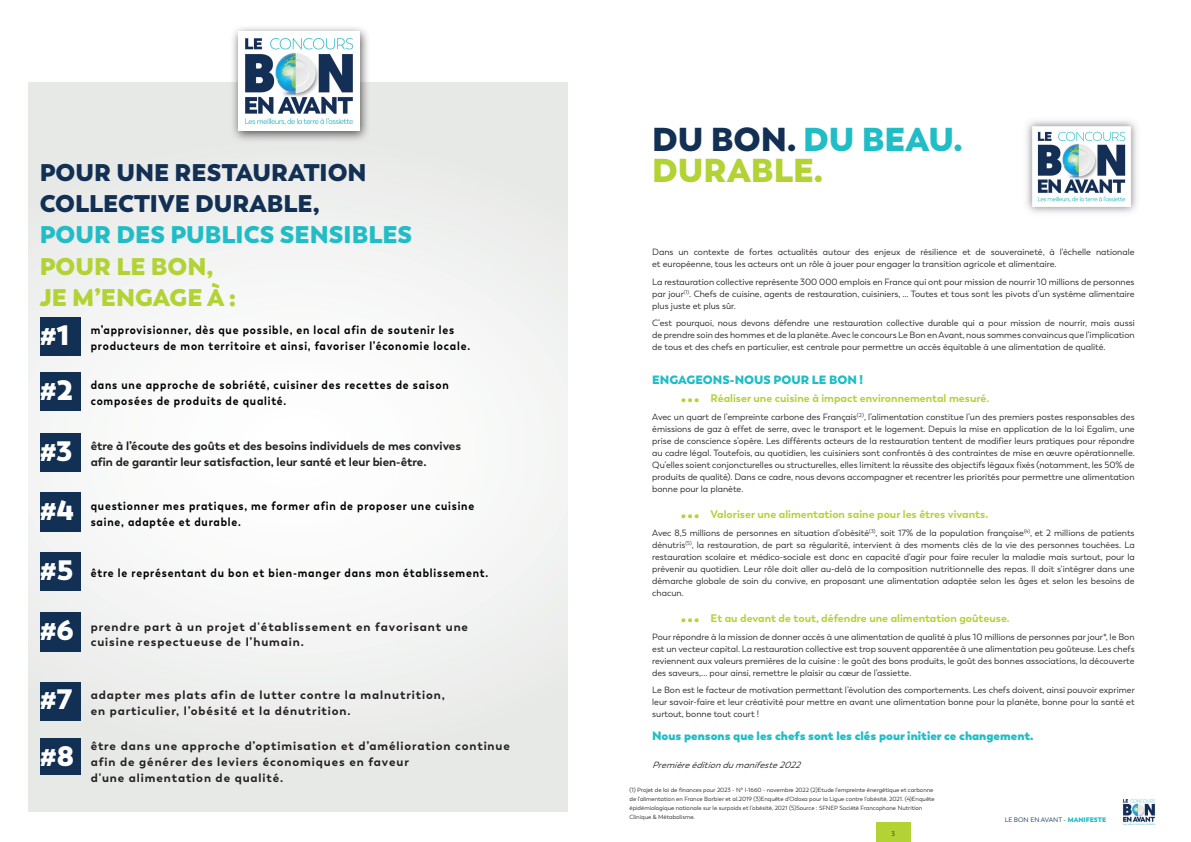
<style>
.page{position:relative;width:1191px;height:842px;background:#fff}
.page>*{position:absolute;margin:0;border:0;box-sizing:border-box;transform-origin:0 0}
.t1{font:800 33px "Trenda";color:#21bdc6}
.t2{font:800 33px "Trenda";color:#b3d234}
.t3{font:800 24px "Trenda";color:#122f54}
.t4{font:800 24px "Trenda";color:#21bdc6}
.t5{font:800 24px "Trenda";color:#b3d234}
.t6{font:800 24px "Trenda";color:#fff}
.t7{font:700 12px/16px "Trenda";letter-spacing:.075em;color:#000;scale:.9 1}
.t8{font:700 12px/16px "Trenda";letter-spacing:.075em;color:#231f20}
.t9{font:700 12px/16px "Trenda";color:#231f20}
.Titre_2{font:800 12px "Trenda";color:#21bdc6}
.Paragraphe_simple{font:700 11px "Trenda";color:#b3d234}
.Paragraphe_simple-2{font:9px/12px "Trenda";color:#231f20;text-align:justify}
.t10{font:italic 9px "Trenda";color:#231f20}
.t11{font:6.5px "Trenda";color:#122f54}
.t12{font:6px/9px "Trenda";color:#231f20}
.s1{color:#122f54}
.s2{font-size:24px}
.s3{font-size:28px}
.s4{font-weight:800;color:#21bdc6}
</style>
<div class="page">
<div style="left:876px;top:822px;width:34px;height:20px;background:#b3d234"></div>
<img style="left:1123px;top:799px;width:32px;height:26px">
<img style="left:1026px;top:120px;width:111px;height:93px">
<img style="left:28px;top:82px;width:539px;height:730px">
<div style="left:40px;top:317px;width:40px;height:39px;background:#122f54"></div>
<div style="left:40px;top:372px;width:40px;height:39px;background:#122f54"></div>
<div style="left:40px;top:433px;width:40px;height:39px;background:#122f54"></div>
<div style="left:40px;top:492px;width:40px;height:40px;background:#122f54"></div>
<div style="left:40px;top:552px;width:40px;height:39px;background:#122f54"></div>
<div style="left:40px;top:613px;width:40px;height:39px;background:#122f54"></div>
<div style="left:40px;top:682px;width:40px;height:39px;background:#122f54"></div>
<div style="left:40px;top:738px;width:40px;height:37px;background:#122f54"></div>
<div style="left:230px;top:24px;width:140px;height:119px;background:#231f20;opacity:.75"></div>
<img style="left:238px;top:32px;width:121px;height:99px">
<p class="t1" style="left:652px;top:118px;width:312px"><span class="s1">DU BON.</span> DU BEAU.</p>
<p class="t3" style="left:40px;top:157px;width:328px">POUR UNE RESTAURATION</p>
<p class="t2" style="left:652px;top:149px;width:172px">DURABLE.</p>
<p class="t3" style="left:40px;top:188px;width:282px">COLLECTIVE DURABLE,</p>
<p class="t4" style="left:40px;top:219px;width:374px">POUR DES PUBLICS SENSIBLES</p>
<p class="t5" style="left:40px;top:251px;width:175px">POUR LE BON,</p>
<p class="t5" style="left:40px;top:282px;width:198px">JE M’ENGAGE À :</p>
<p class="t7" style="left:91px;top:322px;width:423px">m’approvisionner, dès que possible, en local afin de soutenir les producteurs de mon territoire et ainsi, favoriser l’économie locale.</p>
<p class="t7" style="left:91px;top:377px;width:399px">dans une approche de sobriété, cuisiner des recettes de saison composées de produits de qualité.</p>
<p class="t9" style="left:91px;top:438px;width:372px">être à l’écoute des goûts et des besoins individuels de mes convives afin de garantir leur satisfaction, leur santé et leur bien-être.</p>
<p class="t7" style="left:91px;top:498px;width:428px">questionner mes pratiques, me former afin de proposer une cuisine saine, adaptée et durable.</p>
<p class="t7" style="left:91px;top:565px;width:443px">être le représentant du bon et bien-manger dans mon établissement.</p>
<p class="Paragraphe_simple-2" style="left:652px;top:246px;width:484px">Dans un contexte de fortes actualités autour des enjeux de résilience et de souveraineté, à l'échelle nationale et européenne, tous les acteurs ont un rôle à jouer pour engager la transition agricole et alimentaire.</p>
<p class="Paragraphe_simple-2" style="left:652px;top:276px;width:484px">La restauration collective représente 300 000 emplois en France qui ont pour mission de nourrir 10 millions de personnes par jour<sup>(1)</sup>. Chefs de cuisine, agents de restauration, cuisiniers, … Toutes et tous sont les pivots d’un système alimentaire plus juste et plus sûr.</p>
<p class="Paragraphe_simple-2" style="left:652px;top:317px;width:484px">C’est pourquoi, nous devons défendre une restauration collective durable qui a pour mission de nourrir, mais aussi de prendre soin des hommes et de la planète. Avec le concours Le Bon en Avant, nous sommes convaincus que l’implication de tous et des chefs en particulier, est centrale pour permettre un accès équitable à une alimentation de qualité.</p>
<p class="Titre_2" style="left:652px;top:372px;width:212px">ENGAGEONS-NOUS POUR LE BON !</p>
<p class="Paragraphe_simple" style="left:680px;top:391px;width:310px"><span class="s2">…</span> Réaliser une cuisine à impact environnemental mesuré.</p>
<p class="Paragraphe_simple-2" style="left:652px;top:411px;width:484px">Avec un quart de l’empreinte carbone des Français<sup>(2)</sup>, l’alimentation constitue l’un des premiers postes responsables des émissions de gaz à effet de serre, avec le transport et le logement. Depuis la mise en application de la loi Egalim, une prise de conscience s’opère. Les différents acteurs de la restauration tentent de modifier leurs pratiques pour répondre au cadre légal. Toutefois, au quotidien, les cuisiniers sont confrontés à des contraintes de mise en œuvre opérationnelle.<br>Qu’elles soient conjoncturelles ou structurelles, elles limitent la réussite des objectifs légaux fixés (notamment, les 50% de produits de qualité). Dans ce cadre, nous devons accompagner et recentrer les priorités pour permettre une alimentation bonne pour la planète.</p>
<p class="Paragraphe_simple" style="left:680px;top:507px;width:309px"><span class="s2">…</span> Valoriser une alimentation saine pour les êtres vivants.</p>
<p class="Paragraphe_simple-2" style="left:652px;top:527px;width:484px">Avec 8,5 millions de personnes en situation d’obésité<sup>(3)</sup>, soit 17% de la population française<sup>(4)</sup>, et 2 millions de patients dénutris<sup>(5)</sup>, la restauration, de part sa régularité, intervient à des moments clés de la vie des personnes touchées. La restauration scolaire et médico-sociale est donc en capacité d'agir pour faire reculer la maladie mais surtout, pour la prévenir au quotidien. Leur rôle doit aller au-delà de la composition nutritionnelle des repas. Il doit s'intégrer dans une démarche globale de soin du convive, en proposant une alimentation adaptée selon les âges et selon les besoins de chacun.</p>
<p class="Paragraphe_simple" style="left:680px;top:611px;width:331px"><span class="s2">…</span> Et au devant de tout, défendre une alimentation goûteuse.</p>
<p class="Paragraphe_simple-2" style="left:652px;top:630px;width:484px">Pour répondre à la mission de donner accès à une alimentation de qualité à plus 10 millions de personnes par jour*, le Bon est un vecteur capital. La restauration collective est trop souvent apparentée à une alimentation peu goûteuse. Les chefs reviennent aux valeurs premières de la cuisine : le goût des bons produits, le goût des bonnes associations, la découverte des saveurs,... pour ainsi, remettre le plaisir au cœur de l’assiette.</p>
<p class="Paragraphe_simple-2" style="left:652px;top:684px;width:484px">Le Bon est le facteur de motivation permettant l’évolution des comportements. Les chefs doivent, ainsi pouvoir exprimer leur savoir-faire et leur créativité pour mettre en avant une alimentation bonne pour la planète, bonne pour la santé et surtout, bonne tout court !</p>
<p class="Titre_2" style="left:652px;top:728px;width:383px">Nous pensons que les chefs sont les clés pour initier ce changement.</p>
<p class="t6" style="left:40px;top:320px;width:31px">#<span class="s3">1</span></p>
<p class="t6" style="left:40px;top:376px;width:35px">#<span class="s3">2</span></p>
<p class="t6" style="left:40px;top:437px;width:34px">#<span class="s3">3</span></p>
<p class="t6" style="left:40px;top:496px;width:36px">#<span class="s3">4</span></p>
<p class="t6" style="left:40px;top:555px;width:35px">#<span class="s3">5</span></p>
<p class="t6" style="left:40px;top:616px;width:35px">#<span class="s3">6</span></p>
<p class="t8" style="left:91px;top:619px;width:379px;line-height:15.3px">prendre part à un projet d'établissement en favorisant une cuisine respectueuse de l’humain.</p>
<p class="t6" style="left:40px;top:685px;width:34px">#<span class="s3">7</span></p>
<p class="t6" style="left:40px;top:742px;width:36px">#<span class="s3">8</span></p>
<p class="t8" style="left:91px;top:687px;width:356px">adapter mes plats afin de lutter contre la malnutrition, en particulier, l’obésité et la dénutrition.</p>
<p class="t8" style="left:91px;top:738px;width:421px">être dans une approche d’optimisation et d’amélioration continue afin de générer des leviers économiques en faveur<br>d'une alimentation de qualité.</p>
<p class="t10" style="left:652px;top:759px;width:153px">Premièreéditiondumanifeste2022</p>
<p class="t12" style="left:629px;top:785px;width:307px">(1) Projet de loi de finances pour 2023 - N° I-1660 - novembre 2022 (2)Etude l'empreinte énergétique et carbonne de l'alimentation en France Barbier et al.2019 (3)Enquête d'Odoxa pour la Ligue contre l'obésité, 2021. (4)Enquête épidémiologique nationale sur le surpoids et l’obésité, 2021 (5)Source : SFNEP Société Francophone Nutrition Clinique &amp; Métabolisme.</p>
<p class="t11" style="left:891px;top:830px;width:5px">3</p>
<p class="t11" style="left:1004px;top:816px;width:103px">LE BON EN AVANT - <span class="s4">MANIFESTE</span></p>
</div>
